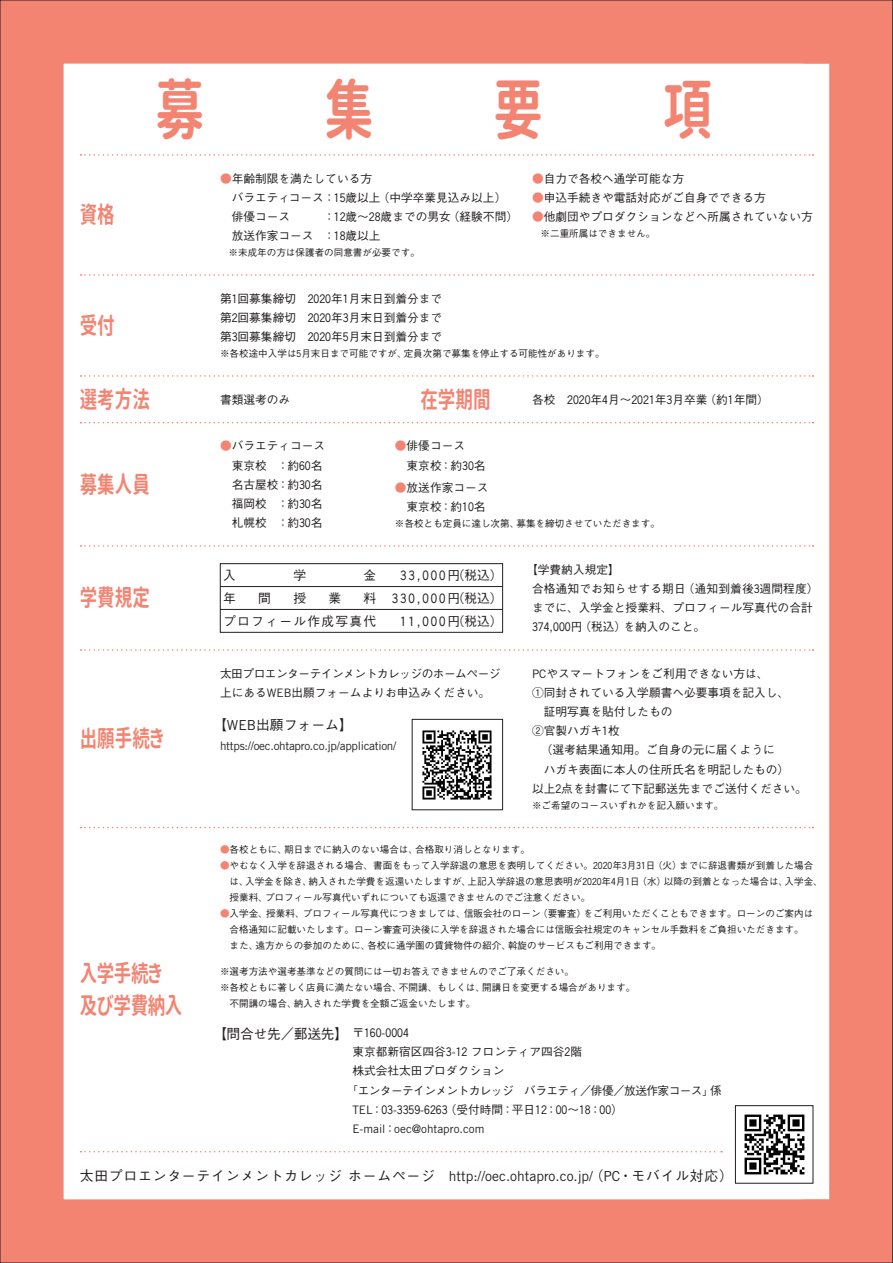
<style>
.page{position:relative;width:893px;height:1263px;background:#fff}
.page>*{position:absolute;margin:0;border:0;box-sizing:border-box;transform-origin:0 0}
.t1{font:65.85px "Gen Jyuu Gothic P Bold";color:#f48472;scale:.75 1}
.t2{font:23.4px "Gen Jyuu Gothic P Bold";color:#f48472;scale:.75 1}
.t3{font:23.4px/32px "Gen Jyuu Gothic P Bold";letter-spacing:-.025em;color:#f48472;scale:.75 1}
.t4{font:500 13.8px "Gothic BBB Pro";letter-spacing:.055em;color:#231f20}
.t5{font:12.75px/23px "Gothic Num";letter-spacing:.15em;color:#231f20;text-align:right}
.t6{font:500 12.75px/23px "Gothic BBB Pro";letter-spacing:.1em;color:#231f20;text-align:right}
.t7{font:12.75px/23px "Hira Kaku Std W2";color:#231f20}
.t8{font:500 11.7px/19.2px "Gothic BBB Pro";color:#231f20}
.t9{font:500 11.7px/19.2px "Gothic BBB Pro";letter-spacing:-.04em;color:#231f20}
.t10{font:11.7px "Gothic Num";color:#231f20}
.t11{font:11.7px "Trade Gothic";letter-spacing:-.025em;color:#231f20}
.t12{font:500 11.7px "Gothic BBB Pro";letter-spacing:-.05em;color:#231f20}
.t13{font:11.7px "Trade Gothic";color:#231f20}
.t14{font:500 9.6px/15.9px "Gothic BBB Pro";color:#231f20}
.s1{color:#f48472}
.s2{font-family:"Gothic Num";font-weight:400}
.s3{font-family:"Hira Kaku Std W2";font-weight:400}
.s4{font-family:"Trade Gothic"}
.s5{font-family:"Gothic BBB Pro";font-weight:500}
.s6{font-family:"Hira Kaku Std W2"}
.s7{font-family:"Trade Gothic";font-weight:400}
</style>
<div class="page">
<div style="left:0;top:0;width:893px;height:1263px;background:linear-gradient(to right,#f48472,#f48472)"></div>
<div style="left:64px;top:64px;width:765px;height:1135px;background:#fff"></div>
<svg style="left:80px;top:649px;width:733px;height:2px"></svg>
<svg style="left:80px;top:827px;width:733px;height:1px"></svg>
<svg style="left:80px;top:1151px;width:642px;height:1px"></svg>
<svg style="left:80px;top:545px;width:733px;height:2px"></svg>
<svg style="left:80px;top:422px;width:733px;height:1px"></svg>
<svg style="left:80px;top:375px;width:733px;height:2px"></svg>
<svg style="left:80px;top:274px;width:733px;height:2px"></svg>
<svg style="left:80px;top:154px;width:733px;height:2px"></svg>
<div style="left:220px;top:563px;width:283px;height:69px;border:1px solid #231f20"></div>
<hr style="left:220px;top:586px;width:283px;height:1px;background:#231f20">
<hr style="left:220px;top:609px;width:283px;height:1px;background:#231f20">
<img style="left:744px;top:1114px;width:61px;height:61px">
<div style="left:735px;top:1105px;width:78px;height:78px;border:1px solid #231f20"></div>
<img style="left:422px;top:730px;width:70px;height:70px">
<div style="left:412px;top:719px;width:91px;height:91px;border:1px solid #231f20"></div>
<h2 class="t2" style="left:80px;top:198px;width:48px">資格</h2>
<h2 class="t2" style="left:80px;top:308px;width:48px">受付</h2>
<h1 class="t1" style="left:155px;top:61px;width:67px">募</h1>
<h1 class="t1" style="left:324px;top:61px;width:67px">集</h1>
<h1 class="t1" style="left:494px;top:61px;width:67px">要</h1>
<h1 class="t1" style="left:663px;top:61px;width:67px">項</h1>
<p class="t8" style="left:232px;top:167px;width:276px;text-indent:-12px"><span class="s1">●</span>年齢制限を満たしている方<br>バラエティコース：<span class="s2">15</span>歳以上<span class="s3">（</span>中学卒業見込み以上<span class="s3">）</span>俳優コース</p>
<p class="t8" style="left:232px;top:206px;width:288px;text-indent:92px">：<span class="s2">12</span>歳～<span class="s2">28</span>歳までの男女<span class="s3">（</span>経験不問<span class="s3">）</span>放送作家コース ：<span class="s2">18</span>歳以上</p>
<p class="t14" style="left:229px;top:244px;width:193px">※未成年の方は保護者の同意書が必要です。</p>
<p class="t8" style="left:532px;top:167px;width:154px"><span class="s1">●</span>自力で各校へ通学可能な方</p>
<p class="t8" style="left:532px;top:186px;width:235px"><span class="s1">●</span>申込手続きや電話対応がご自身でできる方</p>
<p class="t8" style="left:532px;top:206px;width:282px"><span class="s1">●</span>他劇団やプロダクションなどへ所属されていない方</p>
<p class="t14" style="left:541px;top:224px;width:116px">※二重所属はできません。</p>
<p class="t8" style="left:220px;top:287px;width:224px;text-align:justify">第<span class="s2">1</span>回募集締切　<span class="s2">2020</span>年<span class="s2">1</span>月末日到着分まで第<span class="s2">2</span>回募集締切　<span class="s2">2020</span>年<span class="s2">3</span>月末日到着分まで第<span class="s2">3</span>回募集締切　<span class="s2">2020</span>年<span class="s2">5</span>月末日到着分まで</p>
<p class="t14" style="left:220px;top:345px;width:386px">※各校途中入学は<span class="s2">5</span>月末日まで可能ですが、定員次第で募集を停止する可能性があります。</p>
<h2 class="t2" style="left:80px;top:382px;width:95px">選考方法</h2>
<p class="t8" style="left:220px;top:388px;width:72px">書類選考のみ</p>
<h2 class="t2" style="left:420px;top:382px;width:95px">在学期間</h2>
<p class="t8" style="left:532px;top:388px;width:238px">各校　<span class="s2">2020</span>年<span class="s2">4</span>月～<span class="s2">2021</span>年<span class="s2">3</span>月卒業<span class="s3">（</span>約<span class="s2">1</span>年間<span class="s3">）</span></p>
<h2 class="t2" style="left:80px;top:467px;width:95px">募集人員</h2>
<h2 class="t2" style="left:80px;top:581px;width:95px">学費規定</h2>
<h2 class="t2" style="left:80px;top:721px;width:114px">出願手続き</h2>
<h2 class="t3" style="left:80px;top:957px;width:138px">入学手続き及び学費納入</h2>
<p class="t8" style="left:232px;top:435px;width:95px;text-indent:-12px"><span class="s1">●</span>バラエティコース東京校 ：約<span class="s2">60</span>名名古屋校：約<span class="s2">30</span>名福岡校 ：約<span class="s2">30</span>名札幌校 ：約<span class="s2">30</span>名</p>
<p class="t8" style="left:407px;top:435px;width:80px;text-indent:-12px"><span class="s1">●</span>俳優コース<br>東京校：約<span class="s2">30</span>名</p>
<p class="t8" style="left:395px;top:476px;width:95px;text-align:right"><span class="s1">●</span>放送作家コース東京校：約<span class="s2">10</span>名</p>
<p class="t14" style="left:395px;top:514px;width:267px">※各校とも定員に達し次第、募集を締切させていただきます。</p>
<h3 class="t6" style="left:223px;top:562px;width:14px">入</h3>
<h3 class="t6" style="left:293px;top:562px;width:14px">学</h3>
<h3 class="t6" style="left:364px;top:562px;width:14px">金</h3>
<h3 class="t5" style="left:400px;top:564px;width:104px">33<span class="s4">,</span>000<span class="s5">円</span><span class="s6">（</span><span class="s5">税込</span><span class="s6">）</span></h3>
<h3 class="t7" style="left:452px;top:586px;width:53px">（<span class="s5">税込</span>）（<span class="s5">税込</span>）</h3>
<h3 class="t6" style="left:223px;top:585px;width:14px">年</h3>
<h3 class="t6" style="left:258px;top:585px;width:14px">間</h3>
<h3 class="t6" style="left:293px;top:585px;width:14px">授</h3>
<h3 class="t6" style="left:328px;top:585px;width:14px">業</h3>
<h3 class="t6" style="left:223px;top:585px;width:155px">料<br>プロフィール作成写真代</h3>
<h3 class="t5" style="left:392px;top:586px;width:70px">330<span class="s4">,</span>000<span class="s5">円<br></span>11<span class="s4">,</span>000<span class="s5">円</span></h3>
<p class="t8" style="left:532px;top:558px;width:288px;text-indent:-6px"><span class="s3">【</span>学費納入規定<span class="s3">】<br></span>合格通知でお知らせする期日<span class="s3">（</span>通知到着後<span class="s2">3</span>週間程度<span class="s3">）</span>までに、入学金と授業料、プロフィール写真代の合計<br><span class="s2">374</span><span class="s7">,</span><span class="s2">000</span>円<span class="s3">（</span>税込<span class="s3">）</span>を納入のこと。</p>
<p class="t9" style="left:220px;top:662px;width:282px">太田プロエンターテインメントカレッジのホームページ上にある<span class="s7">WEB</span>出願フォームよりお申込みください。</p>
<p class="t8" style="left:532px;top:662px;width:259px"><span class="s7">PC</span>やスマートフォンをご利用できない方は、<br>①同封されている入学願書へ必要事項を記入し、　証明写真を貼付したもの<br>②官製ハガキ<span class="s2">1</span>枚</p>
<p class="t8" style="left:532px;top:739px;width:276px;text-indent:9px"><span class="s3">（</span>選考結果通知用。ご自身の元に届くように<br>　ハガキ表面に本人の住所氏名を明記したもの<span class="s3">）<br></span>以上<span class="s2">2</span>点を封書にて下記郵送先までご送付ください。</p>
<p class="t14" style="left:532px;top:796px;width:193px">※ご希望のコースいずれかを記入願います。</p>
<h3 class="t4" style="left:213px;top:713px;width:141px"><span class="s3">【</span><span class="s7">WEB</span>出願フォーム<span class="s3">】</span></h3>
<p class="t11" style="left:220px;top:739px;width:178px">https://oec.ohtapro.co.jp/application/</p>
<p class="t14" style="left:220px;top:841px;width:311px"><span class="s1">●</span>各校ともに、期日までに納入のない場合は、合格取り消しとなります。</p>
<p class="t14" style="left:230px;top:857px;width:595px;text-indent:-10px"><span class="s1">●</span>やむなく入学を辞退される場合、書面をもって入学辞退の意思を表明してください。<span class="s2">2020</span>年<span class="s2">3</span>月<span class="s2">31</span>日<span class="s3">（</span>火<span class="s3">）</span>までに辞退書類が到着した場合は、入学金を除き、納入された学費を返還いたしますが、上記入学辞退の意思表明が<span class="s2">2020</span>年<span class="s2">4</span>月<span class="s2">1</span>日<span class="s3">（</span>水<span class="s3">）</span>以降の到着となった場合は、入学金、授業料、プロフィール写真代いずれについても返還できませんのでご注意ください。</p>
<p class="t14" style="left:230px;top:904px;width:585px;text-indent:-10px"><span class="s1">●</span>入学金、授業料、プロフィール写真代につきましては、信販会社のローン<span class="s3">（</span>要審査<span class="s3">）</span>をご利用いただくこともできます。ローンのご案内は合格通知に記載いたします。ローン審査可決後に入学を辞退された場合には信販会社規定のキャンセル手数料をご負担いただきます。また、遠方からの参加のために、各校に通学圏の賃貸物件の紹介、斡旋のサービスもご利用できます。</p>
<p class="t14" style="left:220px;top:962px;width:417px">※選考方法や選考基準などの質問には一切お答えできませんのでご了承ください。<br>※各校ともに著しく店員に満たない場合、不開講、もしくは、開講日を変更する場合があります。　不開講の場合、納入された学費を全額ご返金いたします。</p>
<h3 class="t4" style="left:213px;top:1023px;width:137px"><span class="s3">【</span>問合せ先<span class="s3">／</span>郵送先<span class="s3">】</span></h3>
<p class="t10" style="left:352px;top:1025px;width:58px"><span class="s5">〒</span>160<span class="s4">-</span>0004</p>
<p class="t8" style="left:352px;top:1041px;width:231px">東京都新宿区四谷<span class="s2">3</span><span class="s7">-</span><span class="s2">12</span> フロンティア四谷<span class="s2">2</span>階</p>
<p class="t8" style="left:352px;top:1060px;width:154px">株式会社太田プロダクション</p>
<p class="t12" style="left:347px;top:1081px;width:377px"><span class="s3">「</span>エンターテインメントカレッジ　バラエティ<span class="s3">／</span>俳優<span class="s3">／</span>放送作家コース<span class="s3">」</span>係</p>
<p class="t10" style="left:352px;top:1102px;width:272px"><span class="s4">TEL</span><span class="s5">：</span>03<span class="s4">-</span>3359<span class="s4">-</span>6263<span class="s6">（</span><span class="s5">受付時間：平日</span>12<span class="s5">：</span>00<span class="s5">～</span>18<span class="s5">：</span>00<span class="s6">）</span></p>
<p class="t13" style="left:352px;top:1121px;width:134px">E-mail<span class="s5">：</span>oec@ohtapro.com</p>
<h3 class="t4" style="left:80px;top:1165px;width:655px">太田プロエンターテインメントカレッジホームページ　<span class="s7">http://oec.ohtapro.co.jp/</span><span class="s3">（</span><span class="s7">PC</span>・モバイル対応<span class="s3">）</span></h3>
</div>
